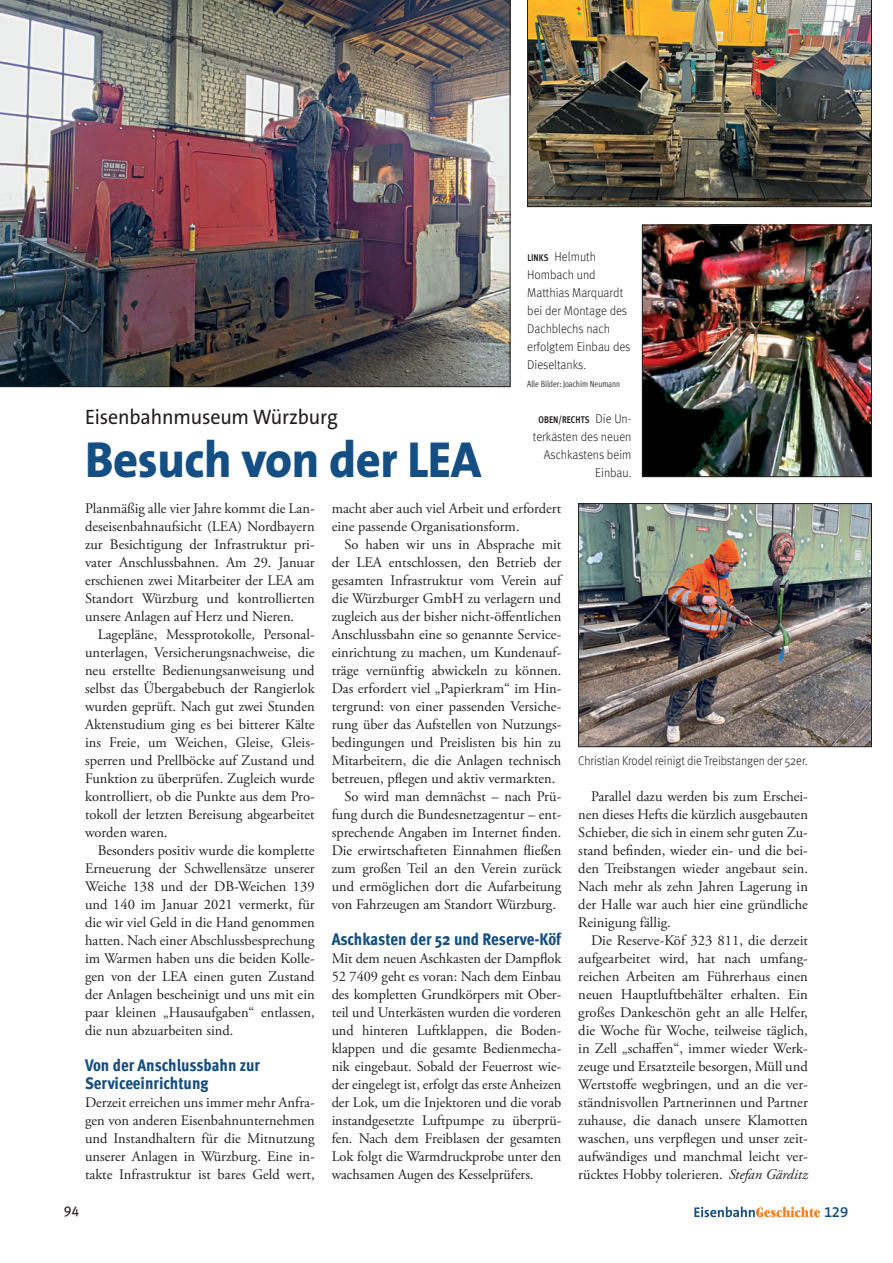
<style>
.page{position:relative;width:893px;height:1263px;background:#fff}
.page>*{position:absolute;margin:0;border:0;box-sizing:border-box;transform-origin:0 0}
.HL_Forum{font:800 51px "The Sans B8";letter-spacing:-.01em;color:#144e82;scale:.95 1}
.Vorspann_Forum_klein{font:21px "The Sans B5 Plain";letter-spacing:-.01em;color:#231f20;scale:.95 1}
.ZUE_Forum{font:800 condensed 16.8px/18px "Meta Pro";color:#144e82}
.t1{font:600 15px "The Sans B6";color:#144e82}
.FT{font:14.7px/18px "Adobe Garamond Pro";color:#231f20;text-align:justify}
.FT_ohne_Einzug{font:14.7px/18px "Adobe Garamond Pro";color:#231f20;text-align:justify}
.t2{font:14.25px "Meta Pro";color:#231f20}
.BU_Meta{font:300 12.75px/18px "Meta Pro";letter-spacing:-.005em;color:#231f20;scale:.95 1}
.BU_Meta-2{font:300 12.75px "Meta Pro";letter-spacing:-.005em;color:#231f20;scale:.94 1}
.BU_Meta-3{font:700 condensed 9.75px "Meta Pro";letter-spacing:.005em;color:#231f20;scale:.95 1}
.BU_Meta-4{font:condensed 9px "Meta Pro";color:#231f20;scale:.95 1}
.s1{font-weight:700;font-stretch:condensed;font-size:9.75px}
.s2{font-weight:300;font-stretch:normal;font-size:12.75px}
.s3{font-style:italic}
</style>
<div class="page">
<img style="left:0;top:0;width:510px;height:387px">
<img style="left:580px;top:505px;width:290px;height:240px">
<div style="left:578px;top:503px;width:294px;height:244px;border:1px solid #231f20"></div>
<img style="left:527px;top:0;width:345px;height:207px">
<img style="left:644px;top:227px;width:226px;height:248px">
<div style="left:642px;top:225px;width:230px;height:252px;border:1px solid #231f20"></div>
<svg style="left:694px;top:1207px;width:126px;height:10px"></svg>
<p class="Vorspann_Forum_klein" style="left:85px;top:406px;width:268px">Eisenbahnmuseum Würzburg</p>
<p class="HL_Forum" style="left:85px;top:433px;width:419px">Besuch von der LEA</p>
<p class="BU_Meta" style="left:527px;top:247px;width:110px"><span class="s1">LINKS</span> Helmuth<br>Hombach und<br>Matthias Marquardt bei der Montage des<br>Dachblechs nach erfolgtem Einbau des<br>Dieseltanks.</p>
<p class="BU_Meta-4" style="left:527px;top:377px;width:99px">Alle Bilder: Joachim Neumann</p>
<p class="BU_Meta-3" style="left:539px;top:412px;width:99px">OBEN/RECHTS <span class="s2">Die Un-</span></p>
<p class="BU_Meta" style="left:533px;top:427px;width:105px;text-align:right">terkästen des neuen<br>Aschkastens beim<br>Einbau.</p>
<p class="FT_ohne_Einzug" style="left:85px;top:500px;width:231px">Planmäßig alle vier Jahre kommt die Lan&shy;deseisenbahnaufsicht (LEA) Nordbayern zur Besichtigung der Infrastruktur pri&shy;vater Anschlussbahnen. Am 29. Januar erschienen zwei Mitarbeiter der LEA am Standort Würzburg und kontrollierten unsere Anlagen auf Herz und Nieren.</p>
<p class="FT" style="left:85px;top:626px;width:231px;text-indent:13px">Lagepläne, Messprotokolle, Personal&shy;unterlagen, Versicherungsnachweise, die neu erstellte Bedienungsanweisung und selbst das Übergabebuch der Rangierlok wurden geprüft. Nach gut zwei Stunden Aktenstudium ging es bei bitterer Kälte ins Freie, um Weichen, Gleise, Gleis&shy;sperren und Prellböcke auf Zustand und Funktion zu überprüfen. Zugleich wurde kontrolliert, ob die Punkte aus dem Pro&shy;tokoll der letzten Bereisung abgearbeitet worden waren.</p>
<p class="FT" style="left:85px;top:842px;width:231px;text-indent:13px">Besonders positiv wurde die komplette Erneuerung der Schwellensätze unserer Weiche 138 und der DB-Weichen 139 und 140 im Januar 2021 vermerkt, für die wir viel Geld in die Hand genommen hatten. Nach einer Abschlussbesprechung im Warmen haben uns die beiden Kolle&shy;gen von der LEA einen guten Zustand der Anlagen bescheinigt und uns mit ein paar kleinen „Hausaufgaben“ entlassen, die nun abzuarbeiten sind.</p>
<p class="ZUE_Forum" style="left:85px;top:1055px;width:177px">Von der Anschlussbahn zur<br>Serviceeinrichtung</p>
<p class="FT_ohne_Einzug" style="left:85px;top:1094px;width:231px">Derzeit erreichen uns immer mehr Anfra&shy;gen von anderen Eisenbahnunternehmen und Instandhaltern für die Mitnutzung unserer Anlagen in Würzburg. Eine in&shy;takte Infrastruktur ist bares Geld wert,</p>
<p class="FT_ohne_Einzug" style="left:332px;top:500px;width:231px">macht aber auch viel Arbeit und erfordert eine passende Organisationsform.</p>
<p class="FT" style="left:332px;top:536px;width:231px;text-indent:13px">So haben wir uns in Absprache mit der LEA entschlossen, den Betrieb der gesamten Infrastruktur vom Verein auf die Würzburger GmbH zu verlagern und zugleich aus der bisher nicht-öffentlichen Anschlussbahn eine so genannte Service&shy;einrichtung zu machen, um Kundenauf&shy;träge vernünftig abwickeln zu können.<br>Das erfordert viel „Papierkram“ im Hin&shy;tergrund: von einer passenden Versiche&shy;rung über das Aufstellen von Nutzungs&shy;bedingungen und Preislisten bis hin zu Mitarbeitern, die die Anlagen technisch betreuen, pflegen und aktiv vermarkten.</p>
<p class="FT" style="left:332px;top:788px;width:231px;text-indent:13px">So wird man demnächst – nach Prü&shy;fung durch die Bundesnetzagentur – ent&shy;sprechende Angaben im Internet finden.<br>Die erwirtschafteten Einnahmen fließen zum großen Teil an den Verein zurück und ermöglichen dort die Aufarbeitung von Fahrzeugen am Standort Würzburg.</p>
<p class="ZUE_Forum" style="left:332px;top:929px;width:231px">Aschkasten der 52 und Reserve-Köf</p>
<p class="FT_ohne_Einzug" style="left:332px;top:950px;width:231px">Mit dem neuen Aschkasten der Dampflok 52 7409 geht es voran: Nach dem Einbau des kompletten Grundkörpers mit Ober&shy;teil und Unterkästen wurden die vorderen und hinteren Luftklappen, die Boden&shy;klappen und die gesamte Bedienmecha&shy;nik eingebaut. Sobald der Feuerrost wie&shy;der eingelegt ist, erfolgt das erste Anheizen der Lok, um die Injektoren und die vorab instandgesetzte Luftpumpe zu überprü&shy;fen. Nach dem Freiblasen der gesamten Lok folgt die Warmdruckprobe unter den wachsamen Augen des Kesselprüfers.</p>
<p class="BU_Meta-2" style="left:578px;top:751px;width:246px">Christian Krodel reinigt die Treibstangen der 52er.</p>
<p class="FT" style="left:578px;top:788px;width:231px;text-indent:13px">Parallel dazu werden bis zum Erschei&shy;nen dieses Hefts die kürzlich ausgebauten Schieber, die sich in einem sehr guten Zu&shy;stand befinden, wieder ein- und die bei&shy;den Treibstangen wieder angebaut sein.<br>Nach mehr als zehn Jahren Lagerung in der Halle war auch hier eine gründliche Reinigung fällig.</p>
<p class="FT" style="left:578px;top:932px;width:231px;text-indent:13px">Die Reserve-Köf 323 811, die derzeit aufgearbeitet wird, hat nach umfang&shy;reichen Arbeiten am Führerhaus einen neuen Hauptluftbehälter erhalten. Ein großes Dankeschön geht an alle Helfer, die Woche für Woche, teilweise täglich, in Zell „schaffen“, immer wieder Werk&shy;zeuge und Ersatzteile besorgen, Müll und Wertstoffe wegbringen, und an die ver&shy;ständnisvollen Partnerinnen und Partner zuhause, die danach unsere Klamotten waschen, uns verpflegen und unser zeit&shy;aufwändiges und manchmal leicht ver&shy;rücktes Hobby tolerieren. <span class="s3">Stefan Gärditz</span></p>
<p class="t2" style="left:64px;top:1200px;width:17px">94</p>
<p class="t1" style="left:824px;top:1203px;width:26px">129</p>
</div>
